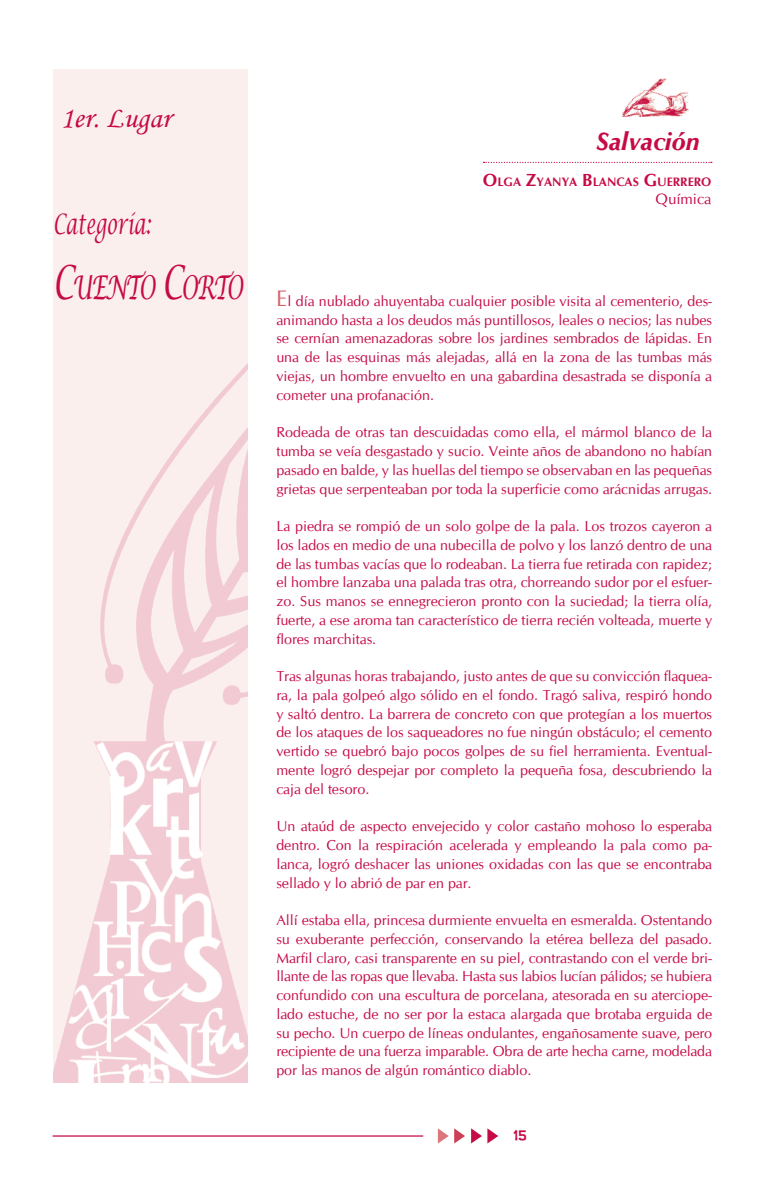
<style>
.page{position:relative;width:765px;height:1190px;background:#fff}
.page>*{position:absolute;margin:0;border:0;box-sizing:border-box;transform-origin:0 0}
.t1{font:italic 32.75px "Lucida Calligraphy";letter-spacing:-.07em;color:#c60a45;scale:.64 1}
.t2{font:30px "Monotype Corsiva";color:#c60a45}
.t3{font:italic 28.12px "Lucida Calligraphy";color:#c60a45;scale:.64 1}
.t4{font:italic 700 25px "CG Omega";color:#c60a45}
.t5{font:15px "CG Omega";color:#c60a45}
.t6{font:700 15px "Teen";color:#c60a45}
.t7{font:14.38px/18.8px "CG Omega";color:#c60a45;text-align:justify}
.t8{font:700 12.25px "CG Omega";color:#c60a45}
.s1{font-size:46.88px}
.s2{font-size:17.5px}
.s3{font-size:22.5px;color:#d5636b}
</style>
<div class="page">
<hr style="left:53px;top:1135px;width:370px;height:1px;background:#c60a45">
<svg style="left:471px;top:1128px;width:27px;height:15px"></svg>
<svg style="left:438px;top:1128px;width:27px;height:15px"></svg>
<div style="left:53px;top:69px;width:195px;height:1013px;background:#fbefee"></div>
<img style="left:53px;top:363px;width:195px;height:719px">
<svg style="left:484px;top:162px;width:228px;height:1px"></svg>
<img style="left:621px;top:78px;width:67px;height:39px">
<p class="t2" style="left:60px;top:100px;width:112px">1er. Lugar</p>
<p class="t3" style="left:53px;top:207px;width:154px">Categoría:</p>
<p class="t1" style="left:53px;top:268px;width:298px"><span class="s1">C</span>UENTO <span class="s1">C</span>ORTO</p>
<p class="t4" style="left:596px;top:126px;width:105px">Salvación</p>
<p class="t8" style="left:483px;top:174px;width:230px"><span class="s2">O</span>LGA <span class="s2">Z</span>YANYA <span class="s2">B</span>LANCAS <span class="s2">G</span> UERRERO</p>
<p class="t5" style="left:656px;top:190px;width:57px">Química</p>
<p class="t7" style="left:276px;top:292px;width:437px"><span class="s3">E</span>l día nublado ahuyentaba cualquier posible visita al cementerio, des&shy;animando hasta a los deudos más puntillosos, leales o necios; las nubes se cernían amenazadoras sobre los jardines sembrados de lápidas. En una de las esquinas más alejadas, allá en la zona de las tumbas más viejas, un hombre envuelto en una gabardina desastrada se disponía a cometer una profanación.</p>
<p class="t7" style="left:276px;top:423px;width:437px">Rodeada de otras tan descuidadas como ella, el mármol blanco de la tumba se veía desgastado y sucio. Veinte años de abandono no habían pasado en balde, y las huellas del tiempo se observaban en las pequeñas grietas que serpenteaban por toda la superficie como arácnidas arrugas.</p>
<p class="t7" style="left:276px;top:517px;width:437px">La piedra se rompió de un solo golpe de la pala. Los trozos cayeron a los lados en medio de una nubecilla de polvo y los lanzó dentro de una de las tumbas vacías que lo rodeaban. La tierra fue retirada con rapidez; el hombre lanzaba una palada tras otra, chorreando sudor por el esfuer&shy;zo. Sus manos se ennegrecieron pronto con la suciedad; la tierra olía, fuerte, a ese aroma tan característico de tierra recién volteada, muerte y flores marchitas.</p>
<p class="t7" style="left:276px;top:667px;width:437px">Tras algunas horas trabajando, justo antes de que su convicción flaquea&shy;ra, la pala golpeó algo sólido en el fondo. Tragó saliva, respiró hondo y saltó dentro. La barrera de concreto con que protegían a los muertos de los ataques de los saqueadores no fue ningún obstáculo; el cemento vertido se quebró bajo pocos golpes de su fiel herramienta. Eventual&shy;mente logró despejar por completo la pequeña fosa, descubriendo la caja del tesoro.</p>
<p class="t7" style="left:276px;top:817px;width:437px">Un ataúd de aspecto envejecido y color castaño mohoso lo esperaba dentro. Con la respiración acelerada y empleando la pala como pa&shy;lanca, logró deshacer las uniones oxidadas con las que se encontraba sellado y lo abrió de par en par.</p>
<p class="t7" style="left:276px;top:910px;width:437px">Allí estaba ella, princesa durmiente envuelta en esmeralda. Ostentando su exuberante perfección, conservando la etérea belleza del pasado.<br>Marfil claro, casi transparente en su piel, contrastando con el verde bri&shy;llante de las ropas que llevaba. Hasta sus labios lucían pálidos; se hubiera confundido con una escultura de porcelana, atesorada en su aterciope&shy;lado estuche, de no ser por la estaca alargada que brotaba erguida de su pecho. Un cuerpo de líneas ondulantes, engañosamente suave, pero recipiente de una fuerza imparable. Obra de arte hecha carne, modelada por las manos de algún romántico diablo.</p>
<p class="t6" style="left:514px;top:1126px;width:15px">15</p>
</div>
